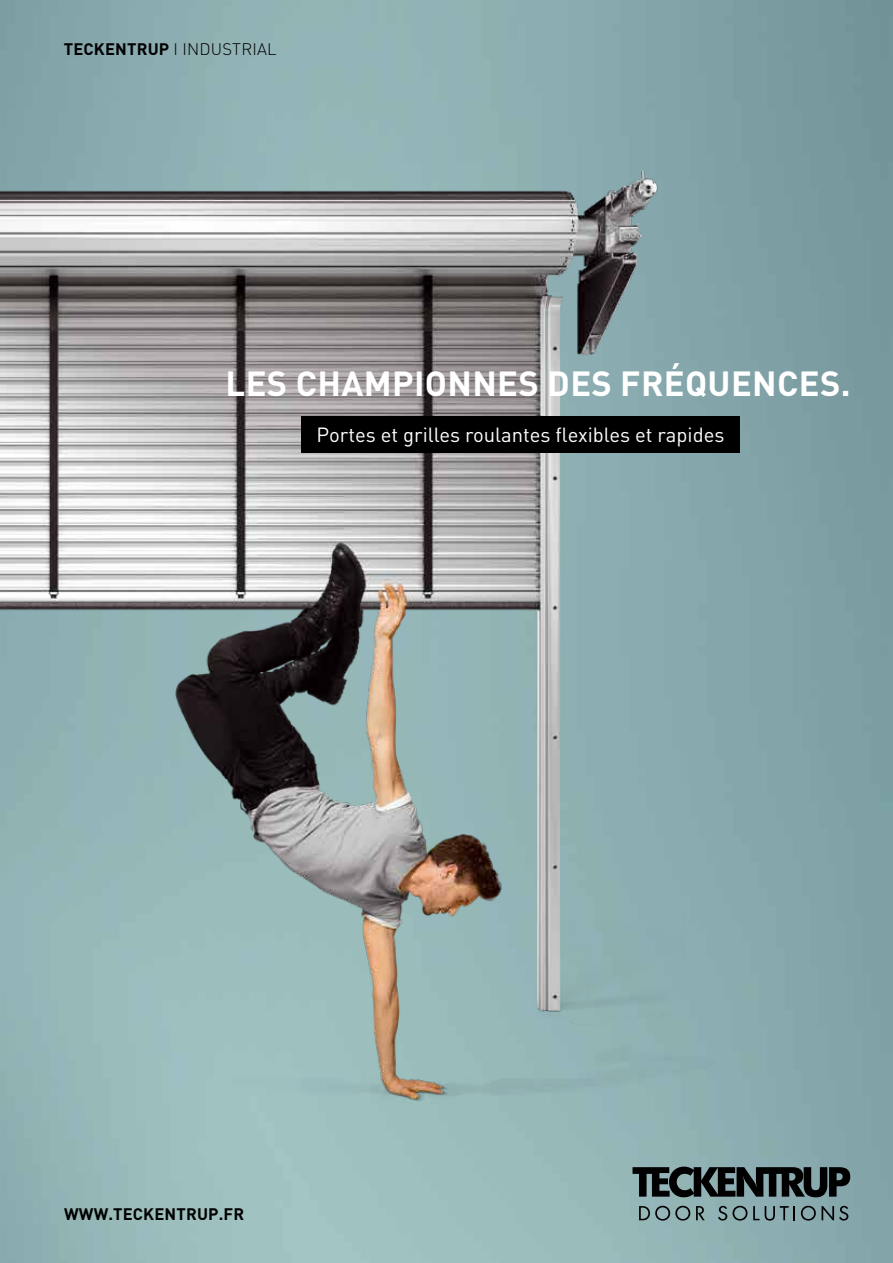
<style>
.page{position:relative;width:893px;height:1263px;background:#fff}
.page>*{position:absolute;margin:0;border:0;box-sizing:border-box;transform-origin:0 0}
.t1{font:700 34.5px "DIN Pro";letter-spacing:.01em;color:#fff}
.t2{font:20.25px "DIN Pro";color:#fff}
.t3{font:300 16.5px "DIN Pro";letter-spacing:.01em;color:#000}
.t4{font:700 16.5px "DIN Pro";letter-spacing:.01em;color:#000}
.s1{font-weight:700}
</style>
<div class="page">
<img style="left:0;top:0;width:893px;height:1263px">
<div style="left:301px;top:416px;width:439px;height:36px;background:#000"></div>
<svg style="left:632px;top:1165px;width:218px;height:34px"></svg>
<svg style="left:639px;top:1205px;width:66px;height:15px"></svg>
<svg style="left:718px;top:1205px;width:41px;height:16px"></svg>
<svg style="left:765px;top:1206px;width:30px;height:14px"></svg>
<svg style="left:801px;top:1205px;width:48px;height:16px"></svg>
<p class="t3" style="left:64px;top:38px;width:214px"><span class="s1">TECKENTRUP</span> I INDUSTRIAL</p>
<h1 class="t1" style="left:226px;top:360px;width:626px">LES CHAMPIONNES DES FRÉQUENCES.</h1>
<p class="t2" style="left:317px;top:421px;width:409px">Portes et grilles roulantes flexibles et rapides</p>
<p class="t4" style="left:64px;top:1202px;width:182px">WWW.TECKENTRUP.FR</p>
</div>
